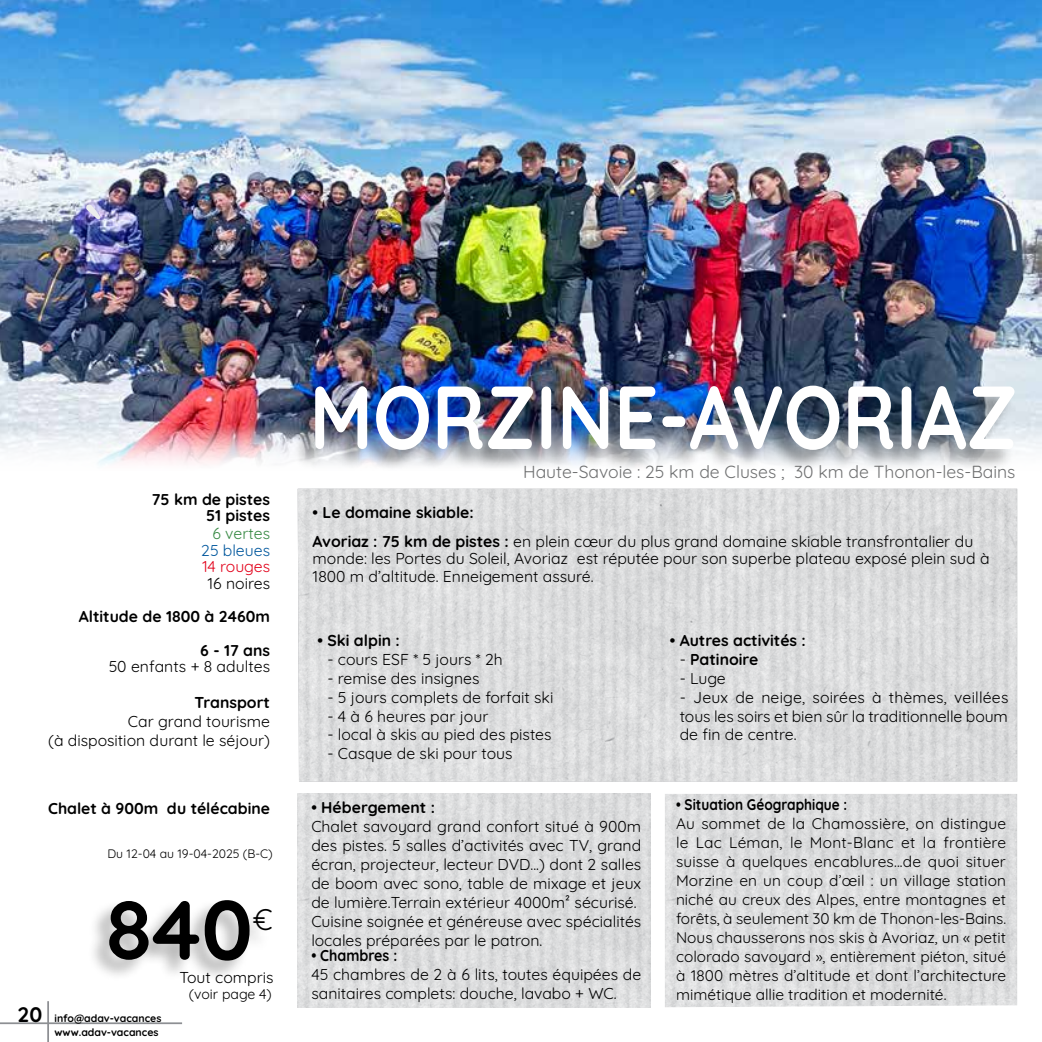
<style>
.page{position:relative;width:1042px;height:1042px;background:#fff}
.page>*{position:absolute;margin:0;border:0;box-sizing:border-box;transform-origin:0 0}
.t1{font:103.25px "Quicksand";color:#eceded}
.t2{font:700 89.25px "Quicksand";color:#fff;scale:.87 1}
.t3{font:700 84px "Quicksand";color:#000}
.t4{font:29.75px "Quicksand";color:#000}
.t5{font:17.5px "Quicksand";color:#707172}
.t6{font:15.75px/18.9px "Quicksand";color:#000}
.t7{font:700 15.75px/16.6px "Quicksand";color:#000;text-align:right}
.t8{font:700 15.75px "Quicksand";color:#000;scale:.9 1}
.t9{font:15.75px "Quicksand";color:#00579d}
.t10{font:15.75px "Quicksand";letter-spacing:-.015em;color:#e2001a}
.t11{font:15.75px "Quicksand";color:#378943}
.t12{font:15.4px/18.9px "Quicksand";color:#000;text-align:justify}
.t13{font:700 15.4px "Quicksand";color:#000;scale:.88 1}
.t14{font:14px "Quicksand";color:#000}
.t15{font:12.25px "Quicksand";color:#000}
.t16{font:700 10.5px/14.2px "Quicksand";color:#000;text-align:right}
.s1{font-size:21px}
.s2{font-weight:700}
.s3{font-weight:400}
</style>
<div class="page">
<img style="left:0;top:0;width:1042px;height:465px">
<div style="left:293px;top:385px;width:722px;height:87px;background:#000;opacity:.4"></div>
<img style="left:298px;top:794px;width:352px;height:213px">
<img style="left:665px;top:794px;width:352px;height:213px">
<img style="left:298px;top:489px;width:719px;height:292px">
<div style="left:87px;top:899px;width:185px;height:83px;background:#000;opacity:.3"></div>
<hr style="left:0;top:1022px;width:182px;height:2px;background:#8d8f93">
<hr style="left:47px;top:1001px;width:2px;height:41px;background:#8d8f93">
<h1 class="t1" style="left:82px;top:160px;width:25px">`</h1>
<p class="t7" style="left:152px;top:489px;width:120px">75 km de pistes<br>51 pistes</p>
<p class="t11" style="left:212px;top:521px;width:59px">6 vertes</p>
<p class="t9" style="left:201px;top:538px;width:70px">25 bleues</p>
<p class="t10" style="left:202px;top:555px;width:70px">14 rouges</p>
<p class="t6" style="left:207px;top:572px;width:64px">16 noires</p>
<p class="t7" style="left:79px;top:598px;width:193px;line-height:33.2px">Altitude de 1800 à 2460m<br>6 - 17 ans</p>
<p class="t6" style="left:109px;top:655px;width:163px">50 enfants + 8 adultes</p>
<p class="t7" style="left:195px;top:692px;width:77px">Transport</p>
<p class="t6" style="left:48px;top:710px;width:223px;text-align:right">Car grand tourisme<br>(à disposition durant le séjour)</p>
<p class="t7" style="left:48px;top:799px;width:223px">Chalet à 900m du télécabine</p>
<p class="t15" style="left:107px;top:843px;width:167px">Du 12-04 au 19-04-2025 (B-C)</p>
<h3 class="t3" style="left:106px;top:865px;width:149px">840</h3>
<h3 class="t4" style="left:253px;top:896px;width:21px">€</h3>
<p class="t6" style="left:179px;top:966px;width:96px">Tout compris</p>
<p class="t14" style="left:189px;top:983px;width:85px">(voir page 4)</p>
<p class="t16" style="left:17px;top:1009px;width:146px"><span class="s1">20</span> info@adav-vacances www.adav-vacances</p>
<h2 class="t2" style="left:309px;top:348px;width:815px">MORZINE-AVORIAZ</h2>
<p class="t5" style="left:523px;top:458px;width:494px">Haute-Savoie : 25 km de Cluses ; 30 km de Thonon-les-Bains</p>
<p class="t6" style="left:313px;top:496px;width:662px;line-height:28.9px"><span class="s2">• Le domaine skiable:<br>Avoriaz : 75 km de pistes :</span> en plein cœur du plus grand domaine skiable transfrontalier du</p>
<p class="t6" style="left:313px;top:548px;width:678px;line-height:17.5px">monde: les Portes du Soleil, Avoriaz est réputée pour son superbe plateau exposé plein sud à<br>1800 m d’altitude. Enneigement assuré.</p>
<p class="t7" style="left:317px;top:630px;width:84px">• Ski alpin :</p>
<p class="t6" style="left:327px;top:648px;width:177px">- cours ESF * 5 jours * 2h</p>
<p class="t6" style="left:327px;top:667px;width:153px">- remise des insignes</p>
<p class="t6" style="left:327px;top:686px;width:227px">- 5 jours complets de forfait ski</p>
<p class="t6" style="left:327px;top:705px;width:163px">- 4 à 6 heures par jour</p>
<p class="t6" style="left:327px;top:724px;width:226px">- local à skis au pied des pistes</p>
<p class="t6" style="left:327px;top:743px;width:187px">- Casque de ski pour tous</p>
<p class="t7" style="left:311px;top:798px;width:125px">• Hébergement :</p>
<p class="t6" style="left:311px;top:815px;width:331px">Chalet savoyard grand confort situé à 900m des pistes. 5 salles d’activités avec TV, grand écran, projecteur, lecteur DVD...) dont 2 salles de boom avec sono, table de mixage et jeux de lumière.Terrain extérieur 4000m² sécurisé.<br>Cuisine soignée et généreuse avec spécialités locales préparées par le patron.</p>
<p class="t8" style="left:311px;top:943px;width:97px">• Chambres :</p>
<p class="t6" style="left:311px;top:963px;width:331px">45 chambres de 2 à 6 lits, toutes équipées de sanitaires complets: douche, lavabo + WC.</p>
<p class="t7" style="left:670px;top:630px;width:138px">• Autres activités :</p>
<p class="t7" style="left:680px;top:649px;width:80px"><span class="s3">-</span> Patinoire</p>
<p class="t6" style="left:680px;top:667px;width:48px">- Luge</p>
<p class="t6" style="left:680px;top:686px;width:330px;text-align:justify">- Jeux de neige, soirées à thèmes, veillées tous les soirs et bien sûr la traditionnelle boum de fin de centre.</p>
<p class="t13" style="left:676px;top:793px;width:196px">• Situation Géographique :</p>
<p class="t12" style="left:676px;top:813px;width:332px">Au sommet de la Chamossière, on distingue le Lac Léman, le Mont-Blanc et la frontière suisse à quelques encablures...de quoi situer Morzine en un coup d’œil : un village station niché au creux des Alpes, entre montagnes et forêts, à seulement 30 km de Thonon-les-Bains.<br>Nous chausserons nos skis à Avoriaz, un « petit colorado savoyard », entièrement piéton, situé à 1800 mètres d’altitude et dont l’architecture mimétique allie tradition et modernité.</p>
<p class="t15" style="left:764px;top:859px;width:168px">Du 21-04 au 28-04-2024 (A-B)</p>
<p class="t6" style="left:764px;top:968px;width:96px">Tout compris</p>
<p class="t14" style="left:764px;top:984px;width:85px">(voir page 4)</p>
</div>
